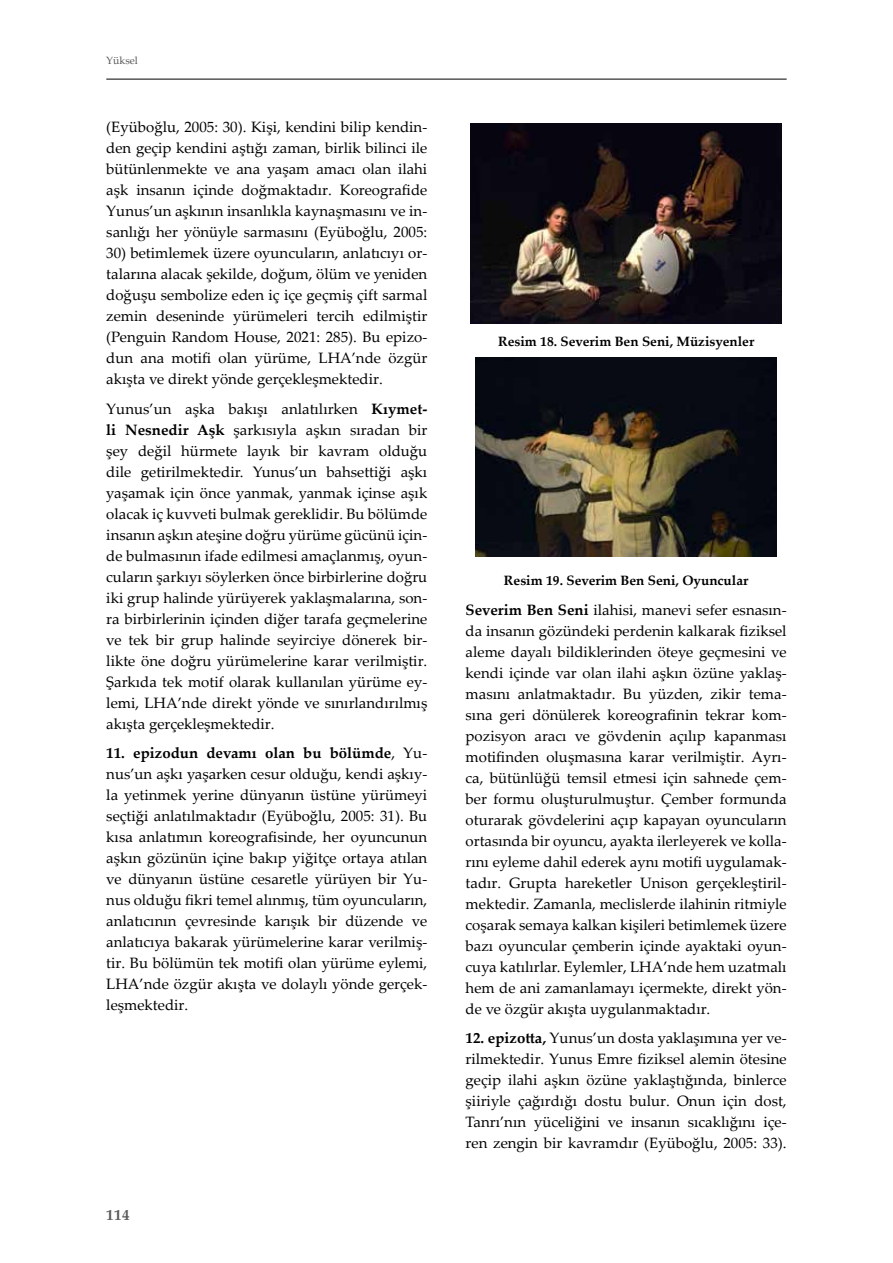
<style>
.page{position:relative;width:893px;height:1263px;background:#fff}
.page>*{position:absolute;margin:0;border:0;box-sizing:border-box;transform-origin:0 0}
.t1{font:15px/21px "Palatino Linotype";color:#000;text-align:justify}
.t2{font:15px "Times New Roman";color:#000}
.t3{font:700 15px "Palatino";color:#575756}
.t4{font:700 13.5px "Palatino Linotype";color:#000}
.t5{font:700 13.5px "Times New Roman";color:#000}
.t6{font:10.5px "Palatino Linotype";color:#575756}
.s1{font-weight:700}
</style>
<div class="page">
<hr style="left:106px;top:79px;width:681px;height:1px;background:#000">
<img style="left:476px;top:357px;width:301px;height:199px">
<img style="left:471px;top:123px;width:311px;height:200px">
<p class="t6" style="left:106px;top:53px;width:33px">Yüksel</p>
<p class="t1" style="left:106px;top:116px;width:323px">(Eyüboğlu, 2005: 30). Kişi, kendini bilip kendin&shy;den geçip kendini aştığı zaman, birlik bilinci ile bütünlenmekte ve ana yaşam amacı olan ilahi aşk insanın içinde doğmaktadır. Koreografide Yunus’un aşkının insanlıkla kaynaşmasını ve in&shy;sanlığı her yönüyle sarmasını (Eyüboğlu, 2005:</p>
<p class="t1" style="left:106px;top:242px;width:323px">30) betimlemek üzere oyuncuların, anlatıcıyı or&shy;talarına alacak şekilde, doğum, ölüm ve yeniden doğuşu sembolize eden iç içe geçmiş çift sarmal zemin deseninde yürümeleri tercih edilmiştir (Penguin Random House, 2021: 285). Bu epizo&shy;dun ana motifi olan yürüme, LHA’nde özgür akışta ve direkt yönde gerçekleşmektedir.</p>
<p class="t1" style="left:106px;top:397px;width:323px">Yunus’un aşka bakışı anlatılırken <span class="s1">Kıymet&shy;li Nesnedir Aşk</span> şarkısıyla aşkın sıradan bir şey değil hürmete layık bir kavram olduğu dile getirilmektedir. Yunus’un bahsettiği aşkı yaşamak için önce yanmak, yanmak içinse aşık olacak iç kuvveti bulmak gereklidir. Bu bölümde insanın aşkın ateşine doğru yürüme gücünü için&shy;de bulmasının ifade edilmesi amaçlanmış, oyun&shy;cuların şarkıyı söylerken önce birbirlerine doğru iki grup halinde yürüyerek yaklaşmalarına, son&shy;ra birbirlerinin içinden diğer tarafa geçmelerine ve tek bir grup halinde seyirciye dönerek bir&shy;likte öne doğru yürümelerine karar verilmiştir.<br>Şarkıda tek motif olarak kullanılan yürüme ey&shy;lemi, LHA’nde direkt yönde ve sınırlandırılmış akışta gerçekleşmektedir.</p>
<p class="t1" style="left:106px;top:742px;width:323px"><span class="s1">11. epizodun devamı olan bu bölümde</span>, Yu&shy;nus’un aşkı yaşarken cesur olduğu, kendi aşkıy&shy;la yetinmek yerine dünyanın üstüne yürümeyi seçtiği anlatılmaktadır (Eyüboğlu, 2005: 31). Bu kısa anlatımın koreografisinde, her oyuncunun aşkın gözünün içine bakıp yiğitçe ortaya atılan ve dünyanın üstüne cesaretle yürüyen bir Yu&shy;nus olduğu fikri temel alınmış, tüm oyuncuların, anlatıcının çevresinde karışık bir düzende ve anlatıcıya bakarak yürümelerine karar verilmiş&shy;tir. Bu bölümün tek motifi olan yürüme eylemi, LHA’nde özgür akışta ve dolaylı yönde gerçek&shy;leşmektedir.</p>
<p class="t3" style="left:106px;top:1202px;width:25px">114</p>
<p class="t4" style="left:498px;top:332px;width:258px">Resim 18. Severim Ben Seni, Müzisyenler</p>
<p class="t5" style="left:511px;top:332px;width:231px">Resim 19. Severim Ben Seni, Oyuncular</p>
<p class="t2" style="left:470px;top:567px;width:428px"><span class="s1">Severim Ben Seni</span> ilahisi, manevi sefer esnasında insanın gözündek</p>
<p class="t4" style="left:504px;top:571px;width:246px">Resim 19. Severim Ben Seni, Oyuncular</p>
<p class="t1" style="left:466px;top:599px;width:323px"><span class="s1">Severim Ben Seni</span> ilahisi, manevi sefer esnasın&shy;da insanın gözündeki perdenin kalkarak fiziksel aleme dayalı bildiklerinden öteye geçmesini ve kendi içinde var olan ilahi aşkın özüne yaklaş&shy;masını anlatmaktadır. Bu yüzden, zikir tema&shy;sına geri dönülerek koreografinin tekrar kom&shy;pozisyon aracı ve gövdenin açılıp kapanması motifinden oluşmasına karar verilmiştir. Ayrı&shy;ca, bütünlüğü temsil etmesi için sahnede çem&shy;ber formu oluşturulmuştur. Çember formunda oturarak gövdelerini açıp kapayan oyuncuların ortasında bir oyuncu, ayakta ilerleyerek ve kolla&shy;rını eyleme dahil ederek aynı motifi uygulamak&shy;tadır. Grupta hareketler Unison gerçekleştiril&shy;mektedir. Zamanla, meclislerde ilahinin ritmiyle coşarak semaya kalkan kişileri betimlemek üzere bazı oyuncular çemberin içinde ayaktaki oyun&shy;cuya katılırlar. Eylemler, LHA’nde hem uzatmalı hem de ani zamanlamayı içermekte, direkt yön&shy;de ve özgür akışta uygulanmaktadır.</p>
<p class="t1" style="left:466px;top:1027px;width:323px"><span class="s1">12. epizotta,</span> Yunus’un dosta yaklaşımına yer ve&shy;rilmektedir. Yunus Emre fiziksel alemin ötesine geçip ilahi aşkın özüne yaklaştığında, binlerce şiiriyle çağırdığı dostu bulur. Onun için dost, Tanrı’nın yüceliğini ve insanın sıcaklığını içe&shy;ren zengin bir kavramdır (Eyüboğlu, 2005: 33).</p>
</div>
